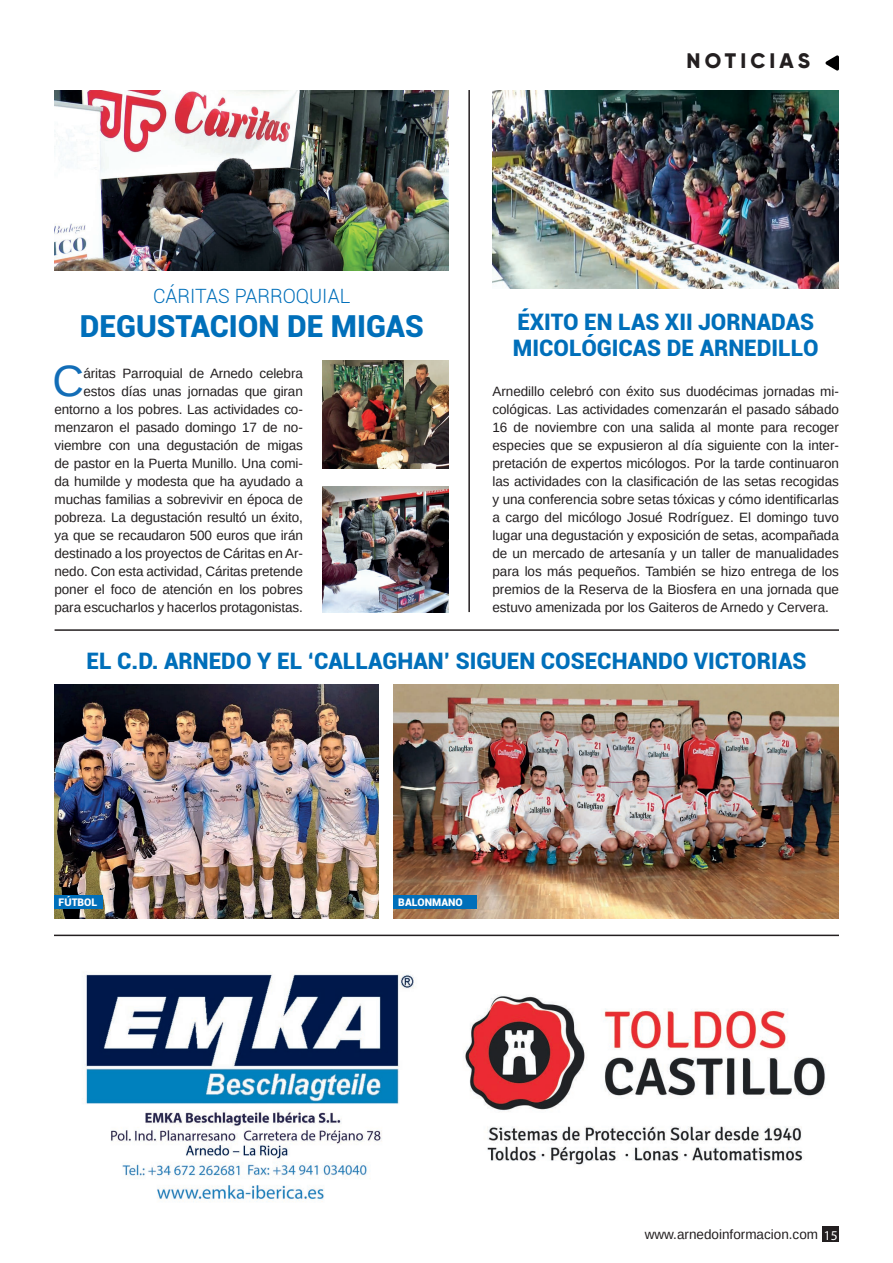
<style>
.page{position:relative;width:893px;height:1263px;background:#fff}
.page>*{position:absolute;margin:0;border:0;box-sizing:border-box;transform-origin:0 0}
.t1{font:43.8px "Arimo";color:#126db7}
.t2{font:900 30.3px "Roboto";color:#006fba}
.t3{font:900 22.65px/25.5px "Roboto";color:#006fba}
.t4{font:800 21px "Gilroy";letter-spacing:.2em;color:#231f20}
.t5{font:300 19.65px "Roboto";color:#006fba}
.t6{font:13.5px/18px "Arimo";letter-spacing:-.01em;color:#231f20;text-align:right}
.t7{font:900 10.5px "Roboto";color:#fff}
.s1{font-family:"Myriad Pro";color:#fff}
</style>
<div class="page">
<div style="left:823px;top:1227px;width:16px;height:15px;background:#231f20"></div>
<img style="left:463px;top:995px;width:363px;height:170px">
<hr style="left:54px;top:934px;width:785px;height:2px;background:#231f20">
<svg style="left:825px;top:55px;width:14px;height:16px"></svg>
<img style="left:54px;top:90px;width:395px;height:180px">
<img style="left:492px;top:90px;width:347px;height:198px">
<img style="left:54px;top:684px;width:324px;height:234px">
<img style="left:394px;top:684px;width:445px;height:234px">
<hr style="left:468px;top:90px;width:2px;height:522px;background:#231f20">
<hr style="left:55px;top:629px;width:784px;height:2px;background:#231f20">
<img style="left:322px;top:486px;width:127px;height:126px">
<img style="left:322px;top:360px;width:127px;height:108px">
<img style="left:82px;top:972px;width:334px;height:230px">
<div style="left:54px;top:895px;width:49px;height:14px;background:#006fba"></div>
<div style="left:394px;top:895px;width:83px;height:14px;background:#006fba"></div>
<h3 class="t4" style="left:687px;top:47px;width:125px">NOTICIAS</h3>
<h3 class="t5" style="left:153px;top:283px;width:199px">CÁRITAS PARROQUIAL</h3>
<h2 class="t2" style="left:80px;top:305px;width:345px">DEGUSTACION DE MIGAS</h2>
<h1 class="t1" style="left:52px;top:353px;width:33px">C</h1>
<p class="t6" style="left:55px;top:364px;width:250px">áritas Parroquial de Arnedo celebra estos días unas jornadas que giran entorno a los pobres. Las actividades co&shy;menzaron el pasado domingo 17 de no&shy;viembre con una degustación de migas de pastor en la Puerta Munillo. Una comi&shy;da humilde y modesta que ha ayudado a muchas familias a sobrevivir en época de pobreza. La degustación resultó un éxito, ya que se recaudaron 500 euros que irán destinado a los proyectos de Cáritas en Ar&shy;nedo. Con esta actividad, Cáritas pretende poner el foco de atención en los pobres para escucharlos y hacerlos protagonistas.</p>
<h3 class="t3" style="left:513px;top:309px;width:307px">ÉXITO EN LAS XII JORNADAS<br>MICOLÓGICAS DE ARNEDILLO</h3>
<p class="t6" style="left:492px;top:382px;width:348px;text-align:justify">Arnedillo celebró con éxito sus duodécimas jornadas mi&shy;cológicas. Las actividades comenzarán el pasado sábado 16 de noviembre con una salida al monte para recoger especies que se expusieron al día siguiente con la inter&shy;pretación de expertos micólogos. Por la tarde continuaron las actividades con la clasificación de las setas recogidas y una conferencia sobre setas tóxicas y cómo identificarlas a cargo del micólogo Josué Rodríguez. El domingo tuvo lugar una degustación y exposición de setas, acompañada de un mercado de artesanía y un taller de manualidades para los más pequeños. También se hizo entrega de los premios de la Reserva de la Biosfera en una jornada que estuvo amenizada por los Gaiteros de Arnedo y Cervera.</p>
<h3 class="t3" style="left:87px;top:647px;width:721px">EL C.D. ARNEDO Y EL ‘CALLAGHAN’ SIGUEN COSECHANDO VICTORIAS</h3>
<p class="t7" style="left:59px;top:895px;width:40px">FÚTBOL</p>
<p class="t7" style="left:398px;top:895px;width:66px">BALONMANO</p>
<p class="t6" style="left:645px;top:1225px;width:195px">www.arnedoinformacion.com <span class="s1">15</span></p>
</div>
